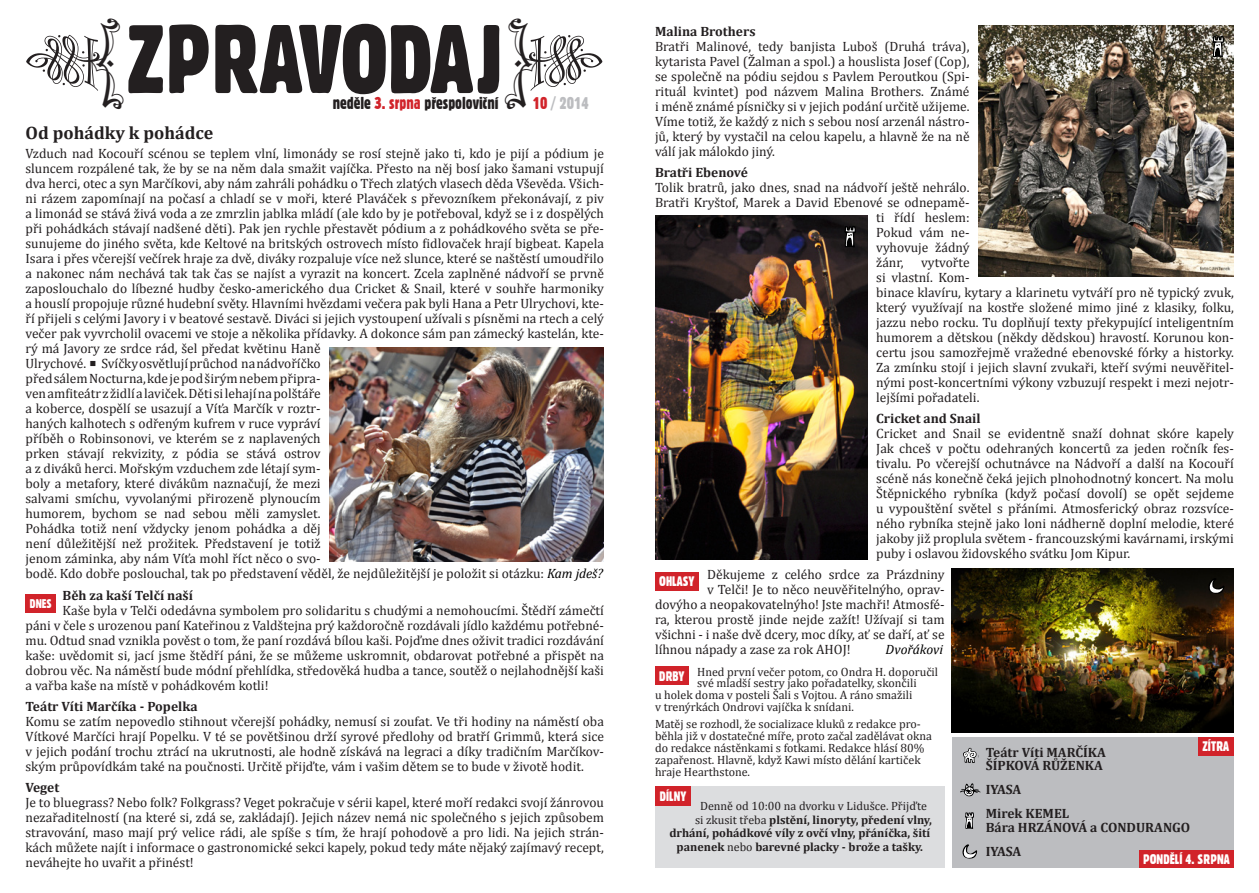
<style>
.page{position:relative;width:1259px;height:893px;background:#fff}
.page>*{position:absolute;margin:0;border:0;box-sizing:border-box;transform-origin:0 0}
.t1{font:94.5px "Gothic 821 Condensed BT";color:#231f20}
.Nadpis_větší{font:700 18px "Cambria";color:#231f20}
.t2{font:16.5px "Gothic 821 Condensed BT";color:#231f20}
.t3{font:16.5px "Gothic 821 Condensed BT";color:#bcbdc0}
.Nadpis{font:13.5px/15px "Cambria";color:#231f20;text-align:justify}
.Nadpis-2{font:700 13.5px/13.5px "Cambria";color:#231f20}
.t4{font:13.5px "Gothic 821 Condensed BT";color:#fff}
.t5{font:italic 13.5px "Cambria";color:#000}
.t6{font:13.35px "Gothic 821 Condensed BT";color:#fff}
.t7{font:12.3px "Gothic 821 Condensed BT";color:#fff}
.drby{font:12px/11.9px "Cambria";color:#231f20}
.t8{font:700 12px "Cambria";color:#231f20}
.s1{color:#d1232a}
.s2{font-size:7.5px}
.s3{font-style:italic;color:#000}
.s4{font-weight:400}
</style>
<div class="page">
<div style="left:951px;top:737px;width:282px;height:130px;background:#bcbdc0"></div>
<div style="left:655px;top:786px;width:289px;height:81px;background:#dcdddf"></div>
<svg style="left:962px;top:844px;width:15px;height:15px"></svg>
<div style="left:1139px;top:850px;width:94px;height:17px;background:#d1232a"></div>
<svg style="left:965px;top:812px;width:9px;height:17px"></svg>
<svg style="left:963px;top:748px;width:13px;height:15px"></svg>
<svg style="left:960px;top:783px;width:20px;height:13px"></svg>
<div style="left:1198px;top:737px;width:35px;height:19px;background:#d1232a"></div>
<div style="left:655px;top:572px;width:44px;height:18px;background:#d1232a"></div>
<div style="left:655px;top:666px;width:33px;height:19px;background:#d1232a"></div>
<div style="left:655px;top:786px;width:36px;height:20px;background:#d1232a"></div>
<div style="left:26px;top:594px;width:30px;height:19px;background:#d1232a"></div>
<img style="left:655px;top:215px;width:212px;height:345px">
<img style="left:978px;top:26px;width:255px;height:250px">
<img style="left:329px;top:347px;width:275px;height:214px">
<img style="left:951px;top:569px;width:282px;height:163px">
<svg style="left:1212px;top:36px;width:12px;height:21px"></svg>
<svg style="left:844px;top:226px;width:12px;height:21px"></svg>
<svg style="left:1207px;top:578px;width:17px;height:17px"></svg>
<p class="t1" style="left:127px;top:1px;width:378px">ZPRAVODAJ</p>
<p class="t2" style="left:333px;top:93px;width:167px">neděle <span class="s1">3. srpna</span> přespoloviční</p>
<p class="t3" style="left:533px;top:93px;width:58px"><span class="s1">10</span> / 2014</p>
<p class="Nadpis_větší" style="left:26px;top:120px;width:189px">Od pohádky k pohádce</p>
<p class="Nadpis" style="left:26px;top:146px;width:580px;text-align:left">Vzduch nad Kocouří scénou se teplem vlní, limonády se rosí stejně jako ti, kdo je pijí a pódium je sluncem rozpálené tak, že by se na něm dala smažit vajíčka. Přesto na něj bosí jako šamani vstupují dva herci, otec a syn Marčíkovi, aby nám zahráli pohádku o Třech zlatých vlasech děda Vševěda. Všich&shy;ni rázem zapomínají na počasí a chladí se v moři, které Plaváček s převozníkem překonávají, z piv a limonád se stává živá voda a ze zmrzlin jablka mládí (ale kdo by je potřeboval, když se i z dospělých při pohádkách stávají nadšené děti). Pak jen rychle přestavět pódium a z pohádkového světa se pře&shy;sunujeme do jiného světa, kde Keltové na britských ostrovech místo fidlovaček hrají bigbeat. Kapela Isara i přes včerejší večírek hraje za dvě, diváky rozpaluje více než slunce, které se naštěstí umoudřilo a nakonec nám nechává tak tak čas se najíst a vyrazit na koncert. Zcela zaplněné nádvoří se prvně zaposlouchalo do líbezné hudby česko-amerického dua Cricket &amp; Snail, které v souhře harmoniky a houslí propojuje různé hudební světy. Hlavními hvězdami večera pak byli Hana a Petr Ulrychovi, kte&shy;ří přijeli s celými Javory i v beatové sestavě. Diváci si jejich vystoupení užívali s písněmi na rtech a celý večer pak vyvrcholil ovacemi ve stoje a několika přídavky. A dokonce sám pan zámecký kastelán, kte&shy;rý má Javory ze srdce rád, šel předat květinu Haně<br>Ulrychové. <span class="s2">█</span> Svíčky osvětlují průchod na nádvoříčko<br>před sálem Nocturna, kde je pod širým nebem připra-<br>ven amfiteátr z židlí a laviček. Děti si lehají na polštáře<br>a koberce, dospělí se usazují a Víťa Marčík v roztr-<br>haných kalhotech s odřeným kufrem v ruce vypráví<br>příběh o Robinsonovi, ve kterém se z naplavených<br>prken stávají rekvizity, z pódia se stává ostrov<br>a z diváků herci. Mořským vzduchem zde létají sym-<br>boly a metafory, které divákům naznačují, že mezi<br>salvami smíchu, vyvolanými přirozeně plynoucím<br>humorem, bychom se nad sebou měli zamyslet.<br>Pohádka totiž není vždycky jenom pohádka a děj<br>není důležitější než prožitek. Představení je totiž<br>jenom záminka, aby nám Víťa mohl říct něco o svo-<br>bodě. Kdo dobře poslouchal, tak po představení věděl, že nejdůležitější je položit si otázku: <span class="s3">Kam jdeš?</span></p>
<p class="Nadpis-2" style="left:63px;top:589px;width:132px">Běh za kaší Telčí naší</p>
<p class="Nadpis" style="left:26px;top:603px;width:580px;text-indent:37px">Kaše byla v Telči odedávna symbolem pro solidaritu s chudými a nemohoucími. Štědří zámečtí páni v čele s urozenou paní Kateřinou z Valdštejna prý každoročně rozdávali jídlo každému potřebné&shy;mu. Odtud snad vznikla pověst o tom, že paní rozdává bílou kaši. Pojďme dnes oživit tradici rozdávání kaše: uvědomit si, jací jsme štědří páni, že se můžeme uskromnit, obdarovat potřebné a přispět na dobrou věc. Na náměstí bude módní přehlídka, středověká hudba a tance, soutěž o nejlahodnější kaši a vařba kaše na místě v pohádkovém kotli!</p>
<p class="Nadpis-2" style="left:26px;top:700px;width:174px">Teátr Víti Marčíka - Popelka</p>
<p class="Nadpis" style="left:26px;top:714px;width:580px">Komu se zatím nepovedlo stihnout včerejší pohádky, nemusí si zoufat. Ve tři hodiny na náměstí oba Vítkové Marčíci hrají Popelku. V té se povětšinou drží syrové předlohy od bratří Grimmů, která sice v jejich podání trochu ztrácí na ukrutnosti, ale hodně získává na legraci a díky tradičním Marčíkov&shy;ským průpovídkám také na poučnosti. Určitě přijďte, vám i vašim dětem se to bude v životě hodit.</p>
<p class="Nadpis-2" style="left:26px;top:781px;width:35px">Veget</p>
<p class="Nadpis" style="left:26px;top:795px;width:580px">Je to bluegrass? Nebo folk? Folkgrass? Veget pokračuje v sérii kapel, které moří redakci svojí žánrovou nezařaditelností (na které si, zdá se, zakládají). Jejich název nemá nic společného s jejich způsobem stravování, maso mají prý velice rádi, ale spíše s tím, že hrají pohodově a pro lidi. Na jejich strán&shy;kách můžete najít i informace o gastronomické sekci kapely, pokud tedy máte nějaký zajímavý recept, neváhejte ho uvařit a přinést!</p>
<p class="t7" style="left:30px;top:596px;width:23px">DNES</p>
<p class="Nadpis-2" style="left:655px;top:24px;width:102px">Malina Brothers</p>
<p class="Nadpis" style="left:655px;top:39px;width:316px">Bratři Malinové, tedy banjista Luboš (Druhá tráva), kytarista Pavel (Žalman a spol.) a houslista Josef (Cop), se společně na pódiu sejdou s Pavlem Peroutkou (Spi&shy;rituál kvintet) pod názvem Malina Brothers. Známé i méně známé písničky si v jejich podání určitě užijeme.<br>Víme totiž, že každý z nich s sebou nosí arzenál nástro&shy;jů, který by vystačil na celou kapelu, a hlavně že na ně válí jak málokdo jiný.</p>
<p class="Nadpis-2" style="left:655px;top:165px;width:94px">Bratři Ebenové</p>
<p class="Nadpis" style="left:655px;top:180px;width:316px">Tolik bratrů, jako dnes, snad na nádvoří ještě nehrálo.</p>
<p class="Nadpis" style="left:655px;top:195px;width:316px">Bratři Kryštof, Marek a David Ebenové se odnepamě-</p>
<p class="Nadpis" style="left:876px;top:210px;width:95px">ti řídí heslem:</p>
<p class="Nadpis" style="left:876px;top:225px;width:95px">Pokud vám ne-</p>
<p class="Nadpis" style="left:876px;top:240px;width:95px">vyhovuje žádný</p>
<p class="Nadpis" style="left:876px;top:255px;width:29px">žánr,</p>
<p class="Nadpis" style="left:876px;top:255px;width:359px;text-align:left;text-indent:45px">vytvořte<br>si vlastní. Kom-<br>binace klavíru, kytary a klarinetu vytváří pro ně typický zvuk, který využívají na kostře složené mimo jiné z klasiky, folku, jazzu nebo rocku. Tu doplňují texty překypující inteligentním humorem a dětskou (někdy dědskou) hravostí. Korunou kon&shy;certu jsou samozřejmě vražedné ebenovské fórky a historky.<br>Za zmínku stojí i jejich slavní zvukaři, kteří svými neuvěřitel&shy;nými post-koncertními výkony vzbuzují respekt i mezi nejotr&shy;lejšími pořadateli.</p>
<p class="Nadpis-2" style="left:876px;top:411px;width:106px">Cricket and Snail</p>
<p class="Nadpis" style="left:876px;top:426px;width:359px">Cricket and Snail se evidentně snaží dohnat skóre kapely Jak chceš v počtu odehraných koncertů za jeden ročník fes&shy;tivalu. Po včerejší ochutnávce na Nádvoří a další na Kocouří scéně nás konečně čeká jejich plnohodnotný koncert. Na molu Štěpnického rybníka (když počasí dovolí) se opět sejdeme u vypouštění světel s přáními. Atmosferický obraz rozsvíce&shy;ného rybníka stejně jako loni nádherně doplní melodie, které jakoby již proplula světem - francouzskými kavárnami, irskými puby i oslavou židovského svátku Jom Kipur.</p>
<p class="Nadpis" style="left:707px;top:567px;width:239px">Děkujeme z celého srdce za Prázdniny</p>
<p class="Nadpis" style="left:707px;top:582px;width:239px">v Telči! Je to něco neuvěřitelnýho, oprav-</p>
<p class="Nadpis" style="left:655px;top:597px;width:291px">dovýho a neopakovatelnýho! Jste machři! Atmosfé-</p>
<p class="Nadpis" style="left:655px;top:612px;width:291px">ra, kterou prostě jinde nejde zažít! Užívají si tam</p>
<p class="Nadpis" style="left:655px;top:627px;width:291px">všichni - i naše dvě dcery, moc díky, ať se daří, ať se</p>
<p class="Nadpis" style="left:655px;top:642px;width:197px">líhnou nápady a zase za rok AHOJ!</p>
<p class="t5" style="left:885px;top:640px;width:59px">Dvořákovi</p>
<p class="t4" style="left:659px;top:573px;width:37px">OHLASY</p>
<p class="drby" style="left:697px;top:666px;width:242px">Hned první večer potom, co Ondra H. doporučil</p>
<p class="drby" style="left:697px;top:677px;width:221px">své mladší sestry jako pořadatelky, skončili</p>
<p class="drby" style="left:655px;top:689px;width:259px">u holek doma v posteli Šali s Vojtou. A ráno smažili</p>
<p class="drby" style="left:655px;top:701px;width:200px">v trenýrkách Ondrovi vajíčka k snídani.</p>
<p class="drby" style="left:655px;top:718px;width:278px">Matěj se rozhodl, že socializace kluků z redakce pro&shy;běhla již v dostatečné míře, proto začal zadělávat okna do redakce nástěnkami s fotkami. Redakce hlásí 80% zapařenost. Hlavně, když Kawi místo dělání kartiček hraje Hearthstone.</p>
<p class="t4" style="left:659px;top:668px;width:27px">DRBY</p>
<p class="t6" style="left:660px;top:788px;width:28px">DÍLNY</p>
<p class="drby" style="left:700px;top:800px;width:228px">Denně od 10:00 na dvorku v Lidušce. Přijďte</p>
<p class="t8" style="left:695px;top:811px;width:238px"><span class="s4">si zkusit třeba</span> plstění, linoryty, předení vlny,</p>
<p class="t8" style="left:669px;top:825px;width:262px">drhání, pohádkové víly z ovčí vlny, přáníčka, šití</p>
<p class="t8" style="left:676px;top:838px;width:248px">panenek <span class="s4">nebo</span> barevné placky - brože a tašky.</p>
<p class="t4" style="left:1202px;top:738px;width:28px">ZÍTRA</p>
<p class="Nadpis-2" style="left:985px;top:745px;width:122px">Teátr Víti MARČÍKA<br>ŠÍPKOVÁ RŮŽENKA</p>
<p class="Nadpis-2" style="left:985px;top:782px;width:37px">IYASA</p>
<p class="Nadpis-2" style="left:985px;top:806px;width:206px">Mirek KEMEL<br>Bára HRZÁNOVÁ a CONDURANGO</p>
<p class="Nadpis-2" style="left:985px;top:844px;width:37px">IYASA</p>
<p class="t4" style="left:1143px;top:851px;width:88px">PONDĚLÍ 4. SRPNA</p>
</div>
